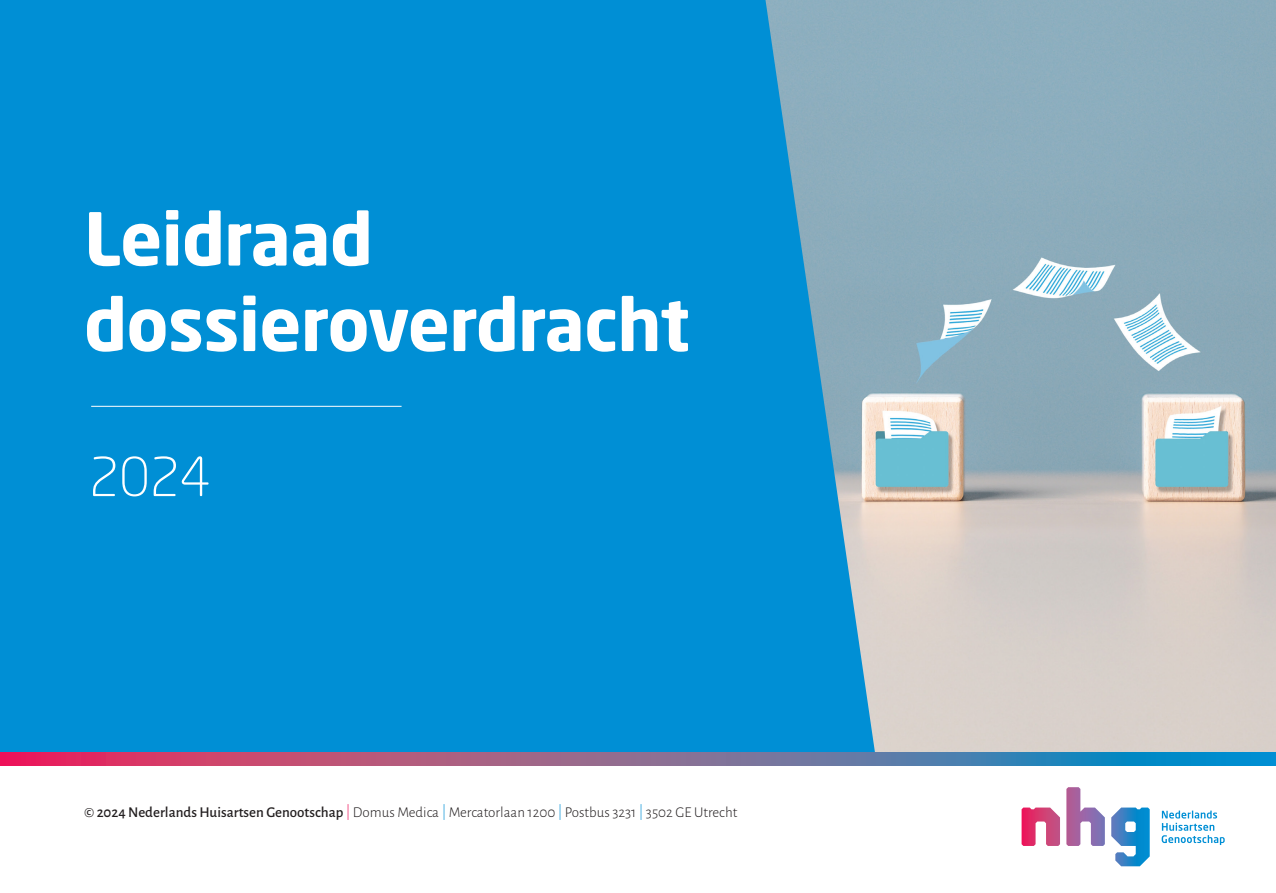
<style>
.page{position:relative;width:1276px;height:893px;background:#fff}
.page>*{position:absolute;margin:0;border:0;box-sizing:border-box;transform-origin:0 0}
.t1{font:700 72px/85.5px "Neo Sans W1 G";letter-spacing:-.01em;color:#fff}
.t2{font:300 53.1px "Neo Sans W1 G";color:#fff}
.inhoudbrood{font:300 15px "Alegreya Sans";color:#231f20}
.s1{font-weight:500}
.s2{color:#ee1059}
.s3{color:#008fd5}
</style>
<div class="page">
<img style="left:875px;top:0;width:401px;height:753px">
<div style="left:0;top:0;width:875px;height:753px;background:#008fd5"></div>
<hr style="left:91px;top:406px;width:310px;height:1px;background:#fff">
<svg style="left:0;top:753px;width:1276px;height:12px;background:#806593"></svg>
<svg style="left:1161px;top:811px;width:63px;height:34px"></svg>
<svg style="left:1021px;top:787px;width:128px;height:79px"></svg>
<p class="t1" style="left:84px;top:195px;width:608px">Leidraad dossieroverdracht</p>
<p class="t2" style="left:89px;top:444px;width:123px">2024</p>
<p class="inhoudbrood" style="left:84px;top:803px;width:655px"><span class="s1">© 2024 Nederlands Huisartsen Genootschap</span> <span class="s2">|</span>Domus Medica <span class="s3">|</span>Mercatorlaan 1200 <span class="s3">|</span> Postbus 3231 <span class="s3">|</span> 3502 GE Utrecht</p>
</div>
